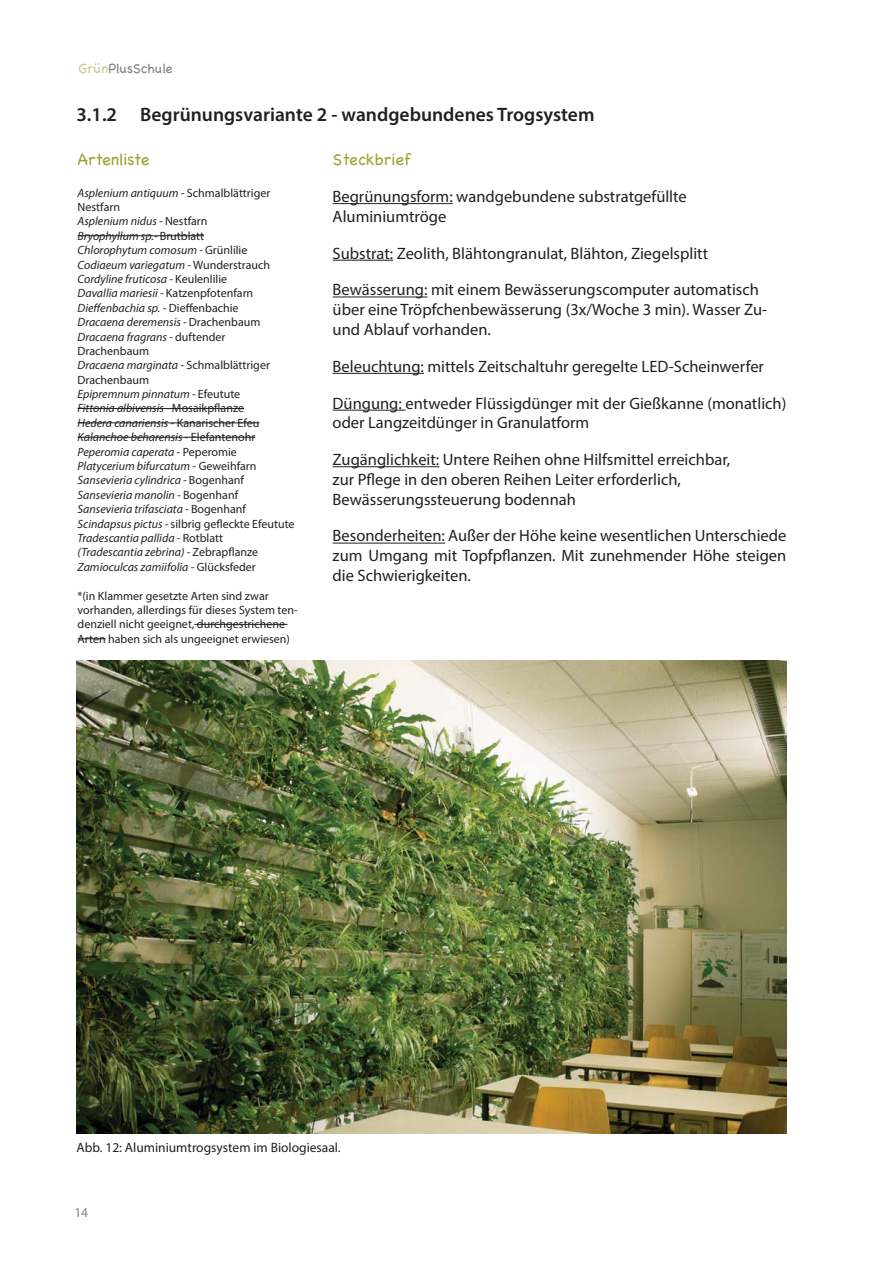
<style>
.page{position:relative;width:893px;height:1263px;background:#fff}
.page>*{position:absolute;margin:0;border:0;box-sizing:border-box;transform-origin:0 0}
.t1{font:600 19.5px "Myriad Pro";color:#231f20}
.t2{font:16.5px/19.8px "Myriad Pro";color:#231f20}
.t3{font:16.5px "Chalkboard";color:#a3a236}
.t4{font:13.5px "Myriad Pro";color:#231f20}
.t5{font:13.5px "Chalkboard";color:#808285}
.t6{font:13.5px "Myriad Pro";color:#808285}
.t7{font:italic 12px/14.4px "Myriad Pro";color:#231f20}
.t8{font:12px/14.4px "Myriad Pro";color:#231f20}
.s1{color:#cac887}
.s2{font-style:normal}
</style>
<div class="page">
<hr style="left:333px;top:203px;width:120px;height:1px;background:#231f20">
<hr style="left:333px;top:260px;width:60px;height:1px;background:#231f20">
<hr style="left:333px;top:297px;width:94px;height:1px;background:#231f20">
<hr style="left:333px;top:373px;width:91px;height:1px;background:#231f20">
<hr style="left:333px;top:410px;width:73px;height:1px;background:#231f20">
<hr style="left:333px;top:466px;width:106px;height:1px;background:#231f20">
<hr style="left:333px;top:543px;width:112px;height:1px;background:#231f20">
<hr style="left:78px;top:235px;width:126px;height:1px;background:#231f20">
<hr style="left:78px;top:408px;width:166px;height:1px;background:#231f20">
<hr style="left:78px;top:423px;width:181px;height:1px;background:#231f20">
<hr style="left:78px;top:437px;width:177px;height:1px;background:#231f20">
<hr style="left:194px;top:624px;width:94px;height:1px;background:#231f20">
<svg style="left:78px;top:638px;width:28px;height:1px"></svg>
<img style="left:77px;top:660px;width:709px;height:474px">
<p class="t5" style="left:79px;top:60px;width:96px"><span class="s1">Grün</span>PlusSchule</p>
<h1 class="t1" style="left:77px;top:107px;width:519px">3.1.2 Begrünungsvariante 2 - wandgebundenes Trogsystem</h1>
<h2 class="t3" style="left:333px;top:149px;width:80px">Steckbrief</h2>
<h2 class="t2" style="left:333px;top:188px;width:356px">Begrünungsform: wandgebundene substratgefüllte<br>Aluminiumtröge</h2>
<h2 class="t2" style="left:333px;top:244px;width:377px">Substrat: Zeolith, Blähtongranulat, Blähton, Ziegelsplitt</h2>
<h2 class="t2" style="left:333px;top:281px;width:436px">Bewässerung: mit einem Bewässerungscomputer automatisch über eine Tröpfchenbewässerung (3x/Woche 3 min). Wasser Zu&shy;und Ablauf vorhanden.</h2>
<h2 class="t2" style="left:333px;top:357px;width:433px">Beleuchtung: mittels Zeitschaltuhr geregelte LED-Scheinwerfer</h2>
<h2 class="t2" style="left:333px;top:394px;width:455px">Düngung: entweder Flüssigdünger mit der Gießkanne (monatlich) oder Langzeitdünger in Granulatform</h2>
<h2 class="t2" style="left:333px;top:451px;width:399px">Zugänglichkeit: Untere Reihen ohne Hilfsmittel erreichbar, zur Pflege in den oberen Reihen Leiter erforderlich,<br>Bewässerungssteuerung bodennah</h2>
<h2 class="t2" style="left:333px;top:527px;width:455px;text-align:justify">Besonderheiten: Außer der Höhe keine wesentlichen Unterschiede zum Umgang mit Topfpflanzen. Mit zunehmender Höhe steigen die Schwierigkeiten.</h2>
<h2 class="t3" style="left:78px;top:149px;width:73px">Artenliste</h2>
<p class="t7" style="left:78px;top:186px;width:219px">Asplenium antiquum - <span class="s2">Schmalblättriger Nestfarn<br></span>Asplenium nidus - <span class="s2">Nestfarn<br></span>Bryophyllum sp.- <span class="s2">Brutblatt<br></span>Chlorophytum comosum - <span class="s2">Grünlilie </span>Codiaeum variegatum - <span class="s2">Wunderstrauch </span>Cordyline fruticosa - <span class="s2">Keulenlilie<br></span>Davallia mariesii - <span class="s2">Katzenpfotenfarn </span>Dieffenbachia sp. - <span class="s2">Dieffenbachie<br></span>Dracaena deremensis - <span class="s2">Drachenbaum </span>Dracaena fragrans - <span class="s2">duftender Drachenbaum<br></span>Dracaena marginata - <span class="s2">Schmalblättriger Drachenbaum<br></span>Epipremnum pinnatum - <span class="s2">Efeutute<br></span>Fittonia albivensis - <span class="s2">Mosaikpflanze<br></span>Hedera canariensis - <span class="s2">Kanarischer Efeu </span>Kalanchoe beharensis - <span class="s2">Elefantenohr </span>Peperomia caperata <span class="s2">- Peperomie </span>Platycerium bifurcatum <span class="s2">- Geweihfarn </span>Sansevieria cylindrica - <span class="s2">Bogenhanf </span>Sansevieria manolin - <span class="s2">Bogenhanf </span>Sansevieria trifasciata - <span class="s2">Bogenhanf </span>Scindapsus pictus - <span class="s2">silbrig gefleckte Efeutute </span>Tradescantia pallida - <span class="s2">Rotblatt<br></span>(Tradescantia zebrina) - <span class="s2">Zebrapflanze </span>Zamioculcas zamiifolia - <span class="s2">Glücksfeder</span></p>
<p class="t8" style="left:78px;top:589px;width:222px">*(in Klammer gesetzte Arten sind zwar vorhanden, allerdings für dieses System ten&shy;denziell nicht geeignet, durchgestrichene Arten haben sich als ungeeignet erwiesen)</p>
<p class="t4" style="left:77px;top:1143px;width:266px">Abb. 12: Aluminiumtrogsystem im Biologiesaal.</p>
<p class="t6" style="left:74px;top:1208px;width:15px">14</p>
</div>
